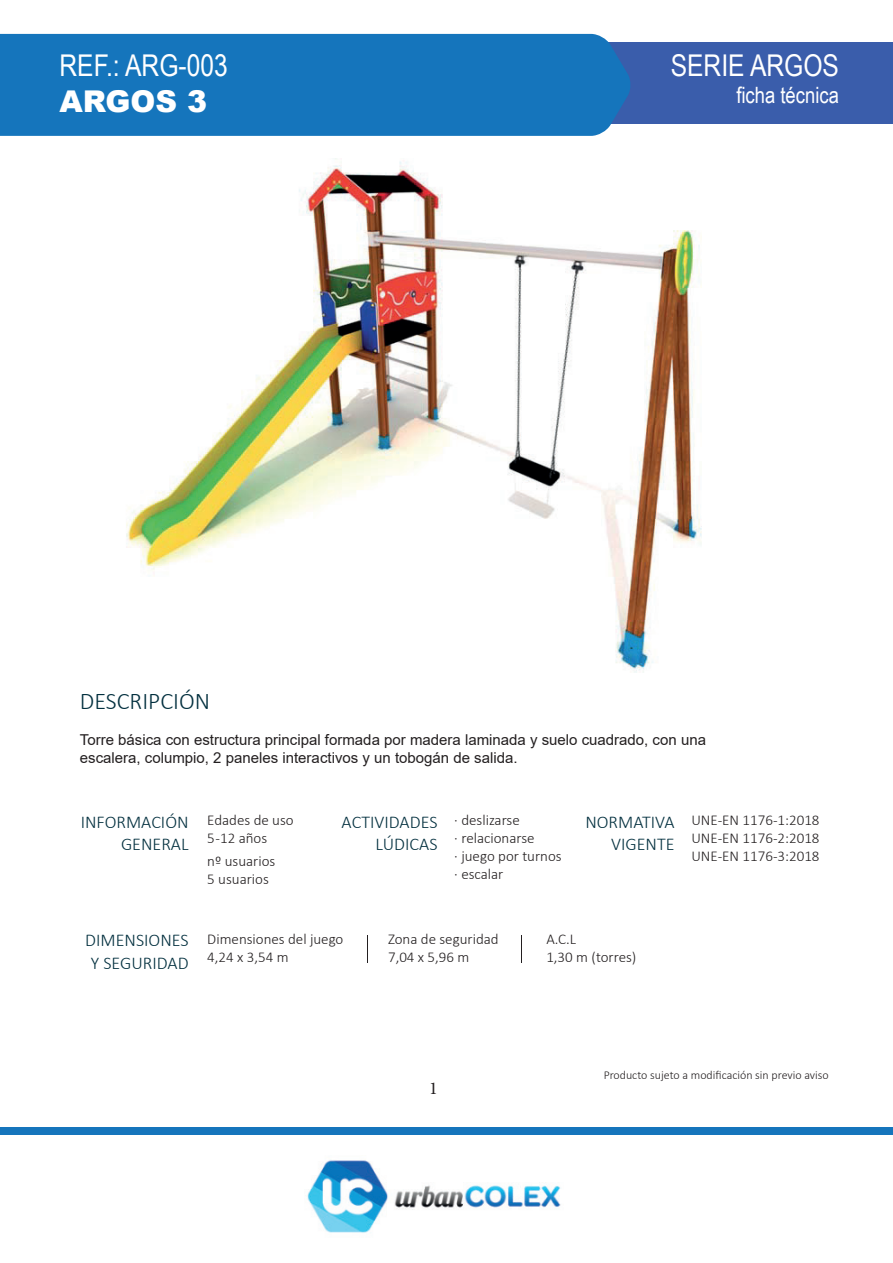
<style>
.page{position:relative;width:893px;height:1263px;background:#fff}
.page>*{position:absolute;margin:0;border:0;box-sizing:border-box;transform-origin:0 0}
.t1{font:30px "Arial Narrow";color:#fff}
.t2{font:900 30px "Arial";color:#fff}
.t3{font:300 24px "Calibri";color:#03303f}
.t4{font:22.5px "Arial Narrow";color:#fff}
.t5{font:300 18px/22.5px "Calibri";color:#03303f;text-align:right}
.t6{font:18px "Minion Pro";color:#231f20}
.t7{font:300 15px/18px "Calibri";color:#231f20}
.t8{font:15px/18px "Arial";color:#231f20}
.t9{font:300 12px "Calibri";color:#231f20}
</style>
<div class="page">
<div style="left:368px;top:43px;width:525px;height:81px;background:#3a5dab"></div>
<img style="left:307px;top:1160px;width:254px;height:73px">
<div style="left:0;top:34px;width:631px;height:102px;background:#1575bc"></div>
<div style="left:0;top:1127px;width:893px;height:7px;background:#1575bc"></div>
<svg style="left:367px;top:935px;width:1px;height:27px"></svg>
<svg style="left:521px;top:935px;width:1px;height:27px"></svg>
<img style="left:126px;top:161px;width:576px;height:512px">
<h1 class="t1" style="left:60px;top:48px;width:170px">REF.: ARG-003</h1>
<h1 class="t2" style="left:60px;top:90px;width:149px">ARGOS 3</h1>
<h1 class="t1" style="left:671px;top:48px;width:170px">SERIE ARGOS</h1>
<h3 class="t4" style="left:736px;top:78px;width:104px">ficha técnica</h3>
<h2 class="t3" style="left:80px;top:689px;width:132px">DESCRIPCIÓN</h2>
<p class="t8" style="left:80px;top:732px;width:628px">Torre básica con estructura principal formada por madera laminada y suelo cuadrado, con una escalera, columpio, 2 paneles interactivos y un tobogán de salida.</p>
<p class="t5" style="left:81px;top:810px;width:109px">INFORMACIÓN<br>GENERAL</p>
<p class="t5" style="left:342px;top:810px;width:97px">ACTIVIDADES<br>LÚDICAS</p>
<p class="t5" style="left:585px;top:810px;width:91px">NORMATIVA<br>VIGENTE</p>
<p class="t7" style="left:454px;top:811px;width:109px">· deslizarse<br>· relacionarse<br>· juego por turnos · escalar</p>
<p class="t7" style="left:691px;top:811px;width:130px;text-align:justify">UNE-EN 1176-1:2018<br>UNE-EN 1176-2:2018<br>UNE-EN 1176-3:2018</p>
<p class="t7" style="left:207px;top:811px;width:88px">Edades de uso<br>5 -12 años</p>
<p class="t7" style="left:207px;top:852px;width:70px">nº usuarios<br>5 usuarios</p>
<p class="t5" style="left:85px;top:929px;width:105px;text-align:center">DIMENSIONES<br>Y SEGURIDAD</p>
<p class="t7" style="left:207px;top:930px;width:138px">Dimensiones del juego<br>4,24 x 3,54 m</p>
<p class="t7" style="left:388px;top:930px;width:112px">Zona de seguridad<br>7,04 x 5,96 m</p>
<p class="t7" style="left:546px;top:930px;width:92px">A.C.L<br>1,30 m (torres)</p>
<p class="t6" style="left:429px;top:1077px;width:10px">1</p>
<p class="t9" style="left:604px;top:1067px;width:227px">Producto sujeto a modificación sin previo aviso</p>
</div>
